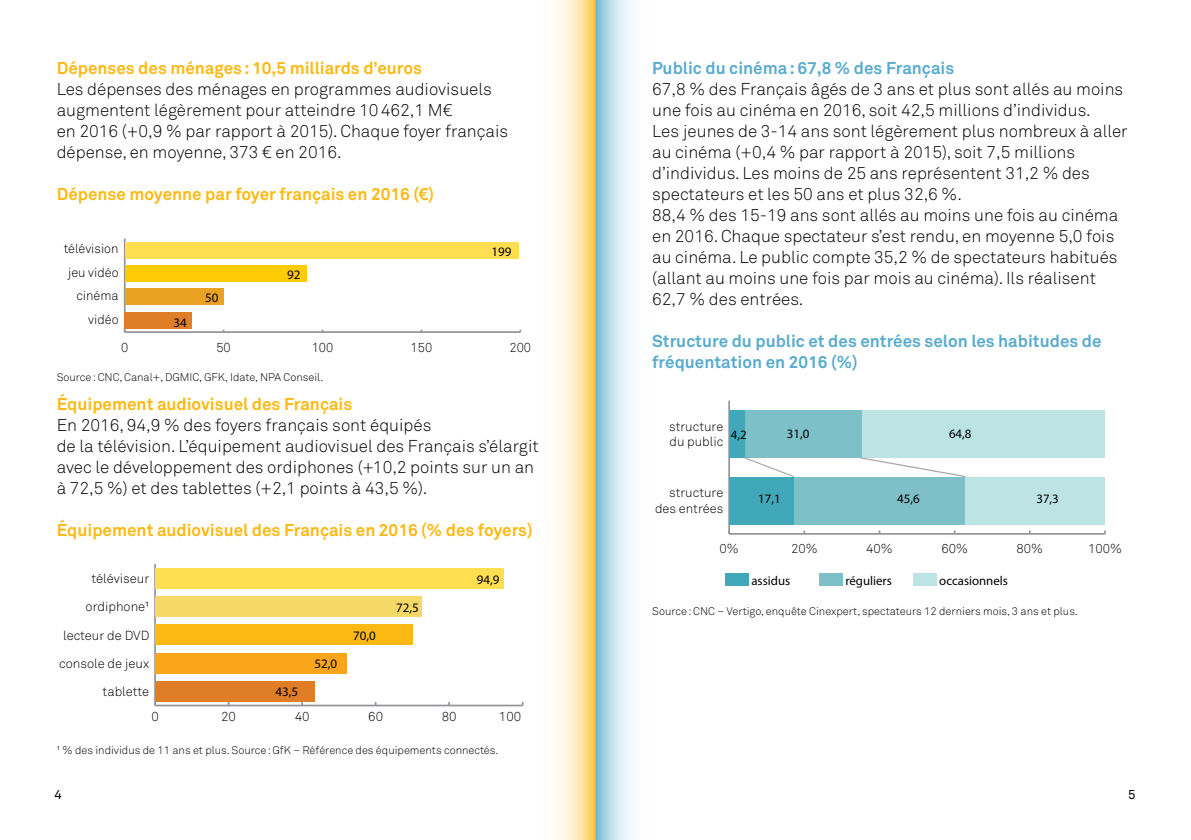
<style>
.page{position:relative;width:1191px;height:840px;background:#fff}
.page>*{position:absolute;margin:0;border:0;box-sizing:border-box;transform-origin:0 0}
.t1{font:300 17px/21px "Akkurat Pro";color:#000}
.t2{font:700 17px "Akkurat Pro";color:#fdb913}
.t3{font:700 17px/21px "Akkurat Pro";color:#59acce}
.t4{font:300 13px "Akkurat Pro";color:#000}
.t5{font:13px "Myriad Pro";color:#000}
.t6{font:13px "Akkurat Pro";color:#000}
.t7{font:300 12.8px/15.4px "Akkurat Pro";color:#000;text-align:right}
.t8{font:12.8px "Myriad Pro";color:#000}
.t9{font:300 11px "Akkurat Pro";color:#000}
</style>
<div class="page">
<hr style="left:125px;top:331px;width:395px;height:2px;background:#939598">
<hr style="left:124px;top:238px;width:2px;height:94px;background:#939598">
<div style="left:125px;top:241px;width:393px;height:17px;background:#ffdf4f"></div>
<div style="left:125px;top:265px;width:182px;height:17px;background:#ffcb05"></div>
<div style="left:125px;top:288px;width:99px;height:17px;background:#eaa222"></div>
<div style="left:125px;top:312px;width:67px;height:16px;background:#e07e27"></div>
<hr style="left:729px;top:532px;width:376px;height:2px;background:#939598">
<hr style="left:728px;top:400px;width:2px;height:133px;background:#939598">
<div style="left:913px;top:573px;width:23px;height:13px;background:#bce4e5"></div>
<div style="left:861px;top:409px;width:244px;height:48px;background:#bce4e5"></div>
<div style="left:964px;top:476px;width:141px;height:48px;background:#bce4e5"></div>
<div style="left:819px;top:573px;width:23px;height:13px;background:#7dc0c8"></div>
<div style="left:745px;top:409px;width:116px;height:48px;background:#7dc0c8"></div>
<div style="left:793px;top:476px;width:171px;height:48px;background:#7dc0c8"></div>
<div style="left:725px;top:573px;width:23px;height:13px;background:#41a8b9"></div>
<div style="left:729px;top:409px;width:16px;height:48px;background:#41a8b9"></div>
<div style="left:729px;top:476px;width:64px;height:48px;background:#41a8b9"></div>
<svg style="left:743px;top:457px;width:52px;height:21px"></svg>
<svg style="left:859px;top:456px;width:108px;height:22px"></svg>
<svg style="left:595px;top:0;width:37px;height:839px;background:#c4dfe7"></svg>
<svg style="left:520px;top:0;width:75px;height:839px"></svg>
<hr style="left:155px;top:704px;width:368px;height:2px;background:#939598">
<hr style="left:154px;top:563px;width:2px;height:142px;background:#939598">
<div style="left:155px;top:567px;width:349px;height:21px;background:#ffdf4f"></div>
<div style="left:155px;top:596px;width:266px;height:20px;background:#f6d866"></div>
<div style="left:155px;top:624px;width:257px;height:20px;background:#fdb913"></div>
<div style="left:155px;top:652px;width:191px;height:21px;background:#faa61a"></div>
<div style="left:155px;top:680px;width:160px;height:21px;background:#e07e27"></div>
<p class="t2" style="left:57px;top:57px;width:367px">Dépenses des ménages: 10,5 milliards d’euros</p>
<p class="t1" style="left:57px;top:78px;width:453px">Les dépenses des ménages en programmes audiovisuels augmentent légèrement pour atteindre 10462,1 M€<br>en 2016 (+0,9 % par rapport à 2015). Chaque foyer français dépense, en moyenne, 373 € en 2016.</p>
<p class="t2" style="left:57px;top:183px;width:379px">Dépense moyenne par foyer français en 2016 (€)</p>
<p class="t4" style="left:64px;top:241px;width:56px">télévision</p>
<p class="t5" style="left:491px;top:243px;width:22px">199</p>
<p class="t4" style="left:68px;top:264px;width:52px">jeu vidéo</p>
<p class="t5" style="left:287px;top:266px;width:15px">92</p>
<p class="t4" style="left:76px;top:288px;width:44px">cinéma</p>
<p class="t5" style="left:205px;top:289px;width:15px">50</p>
<p class="t4" style="left:88px;top:311px;width:32px">vidéo</p>
<p class="t5" style="left:173px;top:314px;width:15px">34</p>
<p class="t4" style="left:121px;top:339px;width:9px">0</p>
<p class="t4" style="left:216px;top:339px;width:16px">50</p>
<p class="t4" style="left:312px;top:339px;width:23px">100</p>
<p class="t4" style="left:410px;top:339px;width:23px">150</p>
<p class="t4" style="left:509px;top:339px;width:23px">200</p>
<p class="t9" style="left:57px;top:370px;width:268px">Source: CNC, Canal+, DGMIC, GFK, Idate, NPA Conseil.</p>
<p class="t2" style="left:57px;top:393px;width:297px">Équipement audiovisuel des Français</p>
<p class="t1" style="left:57px;top:414px;width:483px">En 2016, 94,9 % des foyers français sont équipés<br>de la télévision. L’équipement audiovisuel des Français s’élargit avec le développement des ordiphones (+10,2 points sur un an à 72,5 %) et des tablettes (+2,1 points à 43,5 %).</p>
<p class="t2" style="left:57px;top:519px;width:477px">Équipement audiovisuel des Français en 2016 (% des foyers)</p>
<p class="t4" style="left:91px;top:570px;width:59px">téléviseur</p>
<p class="t5" style="left:477px;top:571px;width:24px">94,9</p>
<p class="t5" style="left:396px;top:599px;width:24px">72,5</p>
<p class="t5" style="left:353px;top:627px;width:24px">70,0</p>
<p class="t5" style="left:314px;top:655px;width:24px">52,0</p>
<p class="t5" style="left:275px;top:683px;width:24px">43,5</p>
<p class="t4" style="left:86px;top:599px;width:65px">ordiphone¹</p>
<p class="t4" style="left:63px;top:627px;width:88px">lecteur de DVD</p>
<p class="t4" style="left:59px;top:655px;width:92px">console de jeux</p>
<p class="t4" style="left:103px;top:683px;width:48px">tablette</p>
<p class="t4" style="left:151px;top:708px;width:9px">0</p>
<p class="t4" style="left:221px;top:708px;width:16px">20</p>
<p class="t4" style="left:295px;top:708px;width:16px">40</p>
<p class="t4" style="left:368px;top:708px;width:16px">60</p>
<p class="t4" style="left:442px;top:708px;width:16px">80</p>
<p class="t4" style="left:499px;top:708px;width:24px">100</p>
<p class="t9" style="left:57px;top:743px;width:443px">¹ % des individus de 11 ans et plus. Source: GfK – Référence des équipements connectés.</p>
<p class="t3" style="left:652px;top:57px;width:303px">Public du cinéma: 67,8 % des Français</p>
<p class="t1" style="left:652px;top:78px;width:477px">67,8 % des Français âgés de 3 ans et plus sont allés au moins une fois au cinéma en 2016, soit 42,5 millions d’individus.<br>Les jeunes de 3-14 ans sont légèrement plus nombreux à aller au cinéma (+0,4 % par rapport à 2015), soit 7,5 millions d’individus. Les moins de 25 ans représentent 31,2 % des spectateurs et les 50 ans et plus 32,6 %.<br>88,4 % des 15-19 ans sont allés au moins une fois au cinéma en 2016. Chaque spectateur s’est rendu, en moyenne 5,0 fois au cinéma. Le public compte 35,2 % de spectateurs habitués (allant au moins une fois par mois au cinéma). Ils réalisent 62,7 % des entrées.</p>
<p class="t3" style="left:652px;top:330px;width:451px">Structure du public et des entrées selon les habitudes de fréquentation en 2016 (%)</p>
<p class="t7" style="left:669px;top:418px;width:56px;text-align:left">structure du public</p>
<p class="t8" style="left:731px;top:426px;width:17px">4,2</p>
<p class="t8" style="left:787px;top:426px;width:24px">31,0</p>
<p class="t8" style="left:949px;top:426px;width:24px">64,8</p>
<p class="t7" style="left:655px;top:485px;width:70px">structure des entrées</p>
<p class="t8" style="left:758px;top:490px;width:24px">17,1</p>
<p class="t8" style="left:897px;top:490px;width:24px">45,6</p>
<p class="t8" style="left:1036px;top:490px;width:24px">37,3</p>
<p class="t7" style="left:719px;top:540px;width:21px">0%</p>
<p class="t7" style="left:791px;top:540px;width:28px">20%</p>
<p class="t7" style="left:866px;top:540px;width:28px">40%</p>
<p class="t7" style="left:941px;top:540px;width:28px">60%</p>
<p class="t7" style="left:1016px;top:540px;width:28px">80%</p>
<p class="t7" style="left:1088px;top:540px;width:35px">100%</p>
<p class="t8" style="left:751px;top:572px;width:40px">assidus</p>
<p class="t8" style="left:845px;top:572px;width:48px">réguliers</p>
<p class="t8" style="left:939px;top:572px;width:70px">occasionnels</p>
<p class="t9" style="left:652px;top:604px;width:427px">Source: CNC – Vertigo, enquête Cinexpert, spectateurs 12 derniers mois, 3 ans et plus.</p>
<p class="t6" style="left:54px;top:786px;width:9px">4</p>
<p class="t6" style="left:1128px;top:786px;width:9px">5</p>
</div>
